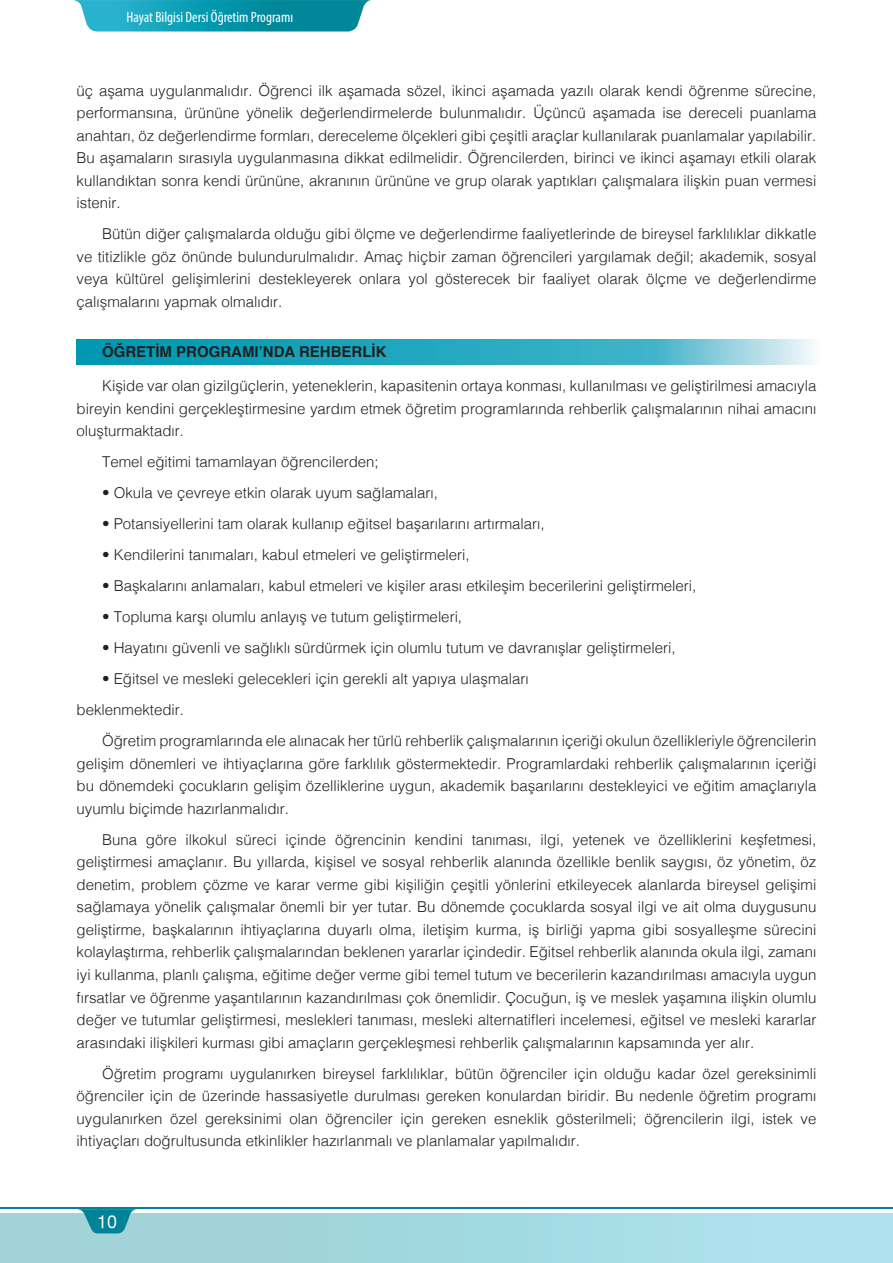
<style>
.page{position:relative;width:893px;height:1263px;background:#fff}
.page>*{position:absolute;margin:0;border:0;box-sizing:border-box;transform-origin:0 0}
.t1{font:500 18px "Helvetica";color:#fff}
.t2{font:300 15px/22.5px "Helvetica";color:#231f20;text-align:justify}
.t3{font:condensed 15px "Myriad Pro";color:#fff}
.t4{font:700 15px "Helvetica";color:#231f20}
</style>
<div class="page">
<div style="left:0;top:1213px;width:893px;height:50px;background:linear-gradient(to right,#9dcfd4,#aee3ed)"></div>
<hr style="left:0;top:1207px;width:893px;height:2px;background:#008297">
<svg style="left:77px;top:1209px;width:66px;height:25px;background:#45a5b3"></svg>
<svg style="left:74px;top:0;width:297px;height:32px;background:#20a1b5"></svg>
<svg style="left:77px;top:339px;width:735px;height:26px;background:#36afc4"></svg>
<p class="t3" style="left:127px;top:8px;width:168px">Hayat Bilgisi Dersi Öğretim Programı</p>
<p class="t2" style="left:77px;top:78px;width:741px">üç aşama uygulanmalıdır. Öğrenci ilk aşamada sözel, ikinci aşamada yazılı olarak kendi öğrenme sürecine, performansına, ürününe yönelik değerlendirmelerde bulunmalıdır. Üçüncü aşamada ise dereceli puanlama anahtarı, öz değerlendirme formları, dereceleme ölçekleri gibi çeşitli araçlar kullanılarak puanlamalar yapılabilir.<br>Bu aşamaların sırasıyla uygulanmasına dikkat edilmelidir. Öğrencilerden, birinci ve ikinci aşamayı etkili olarak kullandıktan sonra kendi ürününe, akranının ürününe ve grup olarak yaptıkları çalışmalara ilişkin puan vermesi istenir.</p>
<p class="t2" style="left:77px;top:222px;width:741px;text-indent:26px">Bütün diğer çalışmalarda olduğu gibi ölçme ve değerlendirme faaliyetlerinde de bireysel farklılıklar dikkatle ve titizlikle göz önünde bulundurulmalıdır. Amaç hiçbir zaman öğrencileri yargılamak değil; akademik, sosyal veya kültürel gelişimlerini destekleyerek onlara yol gösterecek bir faaliyet olarak ölçme ve değerlendirme çalışmalarını yapmak olmalıdır.</p>
<p class="t4" style="left:102px;top:340px;width:286px">ÖĞRETİM PROGRAMI’NDA REHBERLİK</p>
<p class="t2" style="left:77px;top:374px;width:741px;text-indent:26px">Kişide var olan gizilgüçlerin, yeteneklerin, kapasitenin ortaya konması, kullanılması ve geliştirilmesi amacıyla bireyin kendini gerçekleştirmesine yardım etmek öğretim programlarında rehberlik çalışmalarının nihai amacını oluşturmaktadır.</p>
<p class="t2" style="left:102px;top:450px;width:278px">Temel eğitimi tamamlayan öğrencilerden;</p>
<p class="t2" style="left:102px;top:481px;width:337px">• Okula ve çevreye etkin olarak uyum sağlamaları,</p>
<p class="t2" style="left:102px;top:512px;width:444px">• Potansiyellerini tam olarak kullanıp eğitsel başarılarını artırmaları,</p>
<p class="t2" style="left:102px;top:543px;width:369px">• Kendilerini tanımaları, kabul etmeleri ve geliştirmeleri,</p>
<p class="t2" style="left:102px;top:574px;width:596px">• Başkalarını anlamaları, kabul etmeleri ve kişiler arası etkileşim becerilerini geliştirmeleri,</p>
<p class="t2" style="left:102px;top:605px;width:362px">• Topluma karşı olumlu anlayış ve tutum geliştirmeleri,</p>
<p class="t2" style="left:102px;top:636px;width:575px">• Hayatını güvenli ve sağlıklı sürdürmek için olumlu tutum ve davranışlar geliştirmeleri,</p>
<p class="t2" style="left:77px;top:662px;width:454px;line-height:31px;text-indent:26px">• Eğitsel ve mesleki gelecekleri için gerekli alt yapıya ulaşmaları beklenmektedir.</p>
<p class="t2" style="left:77px;top:729px;width:741px;text-indent:26px">Öğretim programlarında ele alınacak her türlü rehberlik çalışmalarının içeriği okulun özellikleriyle öğrencilerin gelişim dönemleri ve ihtiyaçlarına göre farklılık göstermektedir. Programlardaki rehberlik çalışmalarının içeriği bu dönemdeki çocukların gelişim özelliklerine uygun, akademik başarılarını destekleyici ve eğitim amaçlarıyla uyumlu biçimde hazırlanmalıdır.</p>
<p class="t2" style="left:77px;top:827px;width:741px;text-indent:26px">Buna göre ilkokul süreci içinde öğrencinin kendini tanıması, ilgi, yetenek ve özelliklerini keşfetmesi, geliştirmesi amaçlanır. Bu yıllarda, kişisel ve sosyal rehberlik alanında özellikle benlik saygısı, öz yönetim, öz denetim, problem çözme ve karar verme gibi kişiliğin çeşitli yönlerini etkileyecek alanlarda bireysel gelişimi sağlamaya yönelik çalışmalar önemli bir yer tutar. Bu dönemde çocuklarda sosyal ilgi ve ait olma duygusunu geliştirme, başkalarının ihtiyaçlarına duyarlı olma, iletişim kurma, iş birliği yapma gibi sosyalleşme sürecini kolaylaştırma, rehberlik çalışmalarından beklenen yararlar içindedir. Eğitsel rehberlik alanında okula ilgi, zamanı iyi kullanma, planlı çalışma, eğitime değer verme gibi temel tutum ve becerilerin kazandırılması amacıyla uygun fırsatlar ve öğrenme yaşantılarının kazandırılması çok önemlidir. Çocuğun, iş ve meslek yaşamına ilişkin olumlu değer ve tutumlar geliştirmesi, meslekleri tanıması, mesleki alternatifleri incelemesi, eğitsel ve mesleki kararlar arasındaki ilişkileri kurması gibi amaçların gerçekleşmesi rehberlik çalışmalarının kapsamında yer alır.</p>
<p class="t2" style="left:77px;top:1061px;width:741px;text-indent:26px">Öğretim programı uygulanırken bireysel farklılıklar, bütün öğrenciler için olduğu kadar özel gereksinimli öğrenciler için de üzerinde hassasiyetle durulması gereken konulardan biridir. Bu nedenle öğretim programı uygulanırken özel gereksinimi olan öğrenciler için gereken esneklik gösterilmeli; öğrencilerin ilgi, istek ve ihtiyaçları doğrultusunda etkinlikler hazırlanmalı ve planlamalar yapılmalıdır.</p>
<p class="t1" style="left:97px;top:1211px;width:22px">10</p>
</div>
